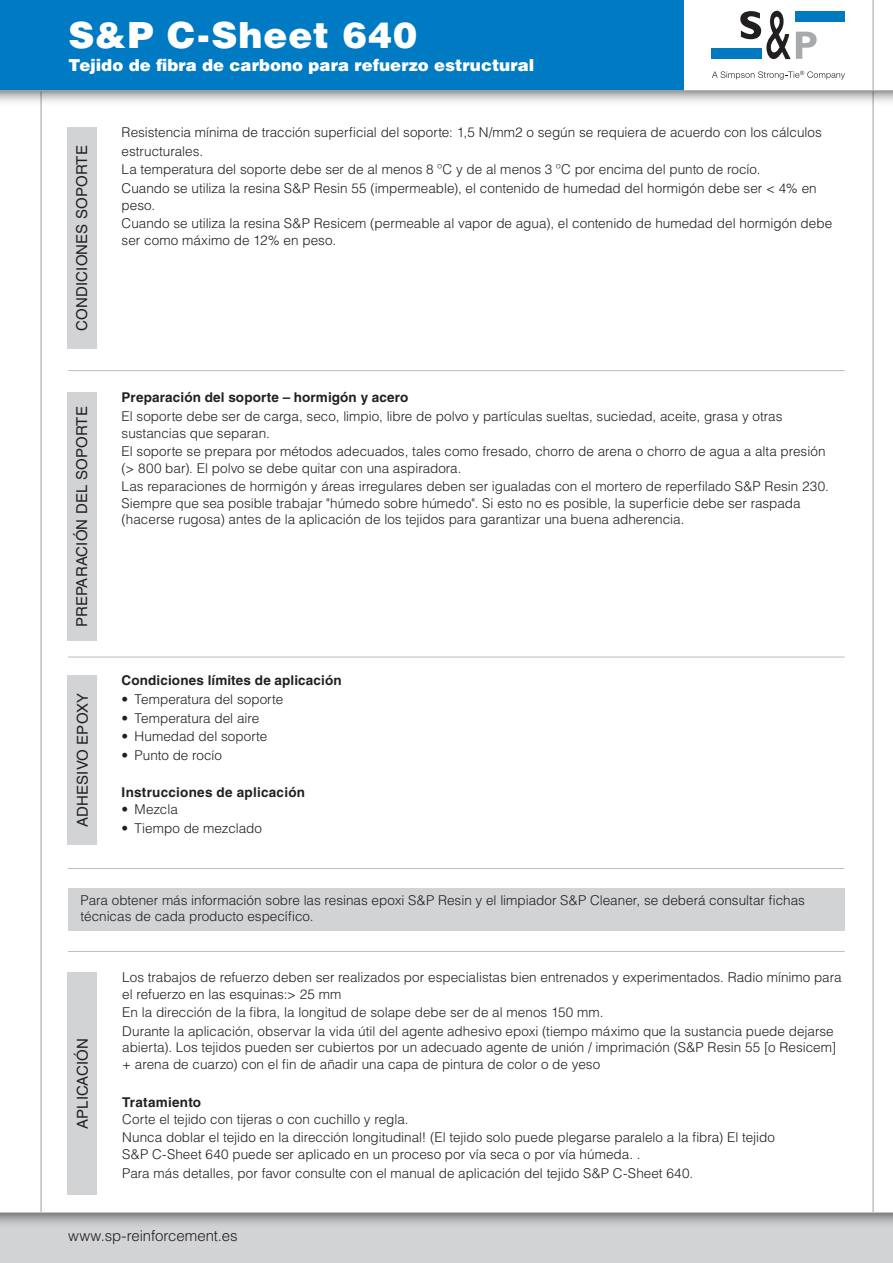
<style>
.page{position:relative;width:893px;height:1263px;background:#fff}
.page>*{position:absolute;margin:0;border:0;box-sizing:border-box;transform-origin:0 0}
.t1{font:900 36px "Helvetica LT Std";letter-spacing:.03em;color:#fff}
.t2{font:900 16.5px "Helvetica LT Std";color:#fff}
.t3{font:15px "Helvetica LT Std";letter-spacing:.01em;color:#231f20}
.t4{font:300 15px "Helvetica LT Std";letter-spacing:-.005em;color:#231f20}
.t5{font:300 13.5px/18.6px "Helvetica LT Std";color:#231f20}
.t6{font:700 13.5px "Helvetica LT Std";letter-spacing:.01em;color:#231f20}
</style>
<div class="page">
<hr style="left:873px;top:0;width:1px;height:1263px;background:#bcbec0">
<hr style="left:41px;top:92px;width:1px;height:1171px;background:#bcbec0">
<div style="left:0;top:0;width:683px;height:91px;background:#007ac2"></div>
<div style="left:711px;top:48px;width:50px;height:11px;background:#0079c1"></div>
<div style="left:796px;top:11px;width:49px;height:11px;background:#0079c1"></div>
<svg style="left:740px;top:11px;width:77px;height:48px"></svg>
<svg style="left:712px;top:71px;width:133px;height:9px"></svg>
<svg style="left:0;top:91px;width:893px;height:15px"></svg>
<hr style="left:0;top:90px;width:893px;height:1px;background:#bcbec0">
<div style="left:0;top:1212px;width:893px;height:51px;background:#d1d3d4"></div>
<svg style="left:0;top:1213px;width:893px;height:11px"></svg>
<hr style="left:0;top:1212px;width:893px;height:1px;background:#bcbec0">
<div style="left:67px;top:127px;width:30px;height:222px;background:#d1d3d4"></div>
<div style="left:67px;top:393px;width:30px;height:248px;background:#d1d3d4"></div>
<div style="left:68px;top:972px;width:29px;height:223px;background:#d1d3d4"></div>
<hr style="left:68px;top:370px;width:777px;height:1px;background:#bcbec0">
<hr style="left:68px;top:657px;width:777px;height:1px;background:#bcbec0">
<hr style="left:68px;top:951px;width:777px;height:1px;background:#bcbec0">
<div style="left:68px;top:676px;width:29px;height:169px;background:#d1d3d4"></div>
<hr style="left:68px;top:868px;width:776px;height:1px;background:#bcbec0">
<div style="left:68px;top:888px;width:777px;height:43px;background:#d1d3d4"></div>
<h1 class="t1" style="left:68px;top:12px;width:350px">S&amp;P C-Sheet 640</h1>
<p class="t2" style="left:68px;top:54px;width:467px">Tejido de fibra de carbono para refuerzo estructural</p>
<p class="t3" style="left:73px;top:331px;width:187px;rotate:-90deg">CONDICIONES SOPORTE</p>
<p class="t3" style="left:73px;top:627px;width:222px;rotate:-90deg">PREPARACIÓN DEL SOPORTE</p>
<p class="t3" style="left:74px;top:827px;width:135px;rotate:-90deg">ADHESIVO EPOXY</p>
<p class="t5" style="left:122px;top:123px;width:702px">Resistencia mínima de tracción superficial del soporte: 1,5 N/mm2 o según se requiera de acuerdo con los cálculos estructurales.<br>La temperatura del soporte debe ser de al menos 8 ºC y de al menos 3 ºC por encima del punto de rocío.<br>Cuando se utiliza la resina S&amp;P Resin 55 (impermeable), el contenido de humedad del hormigón debe ser &lt; 4% en</p>
<p class="t5" style="left:122px;top:195px;width:712px">peso.<br>Cuando se utiliza la resina S&amp;P Resicem (permeable al vapor de agua), el contenido de humedad del hormigón debe</p>
<p class="t5" style="left:122px;top:230px;width:216px">ser como máximo de 12% en peso.</p>
<p class="t6" style="left:122px;top:389px;width:288px">Preparación del soporte – hormigón y acero</p>
<p class="t5" style="left:122px;top:408px;width:662px;line-height:16.5px">El soporte debe ser de carga, seco, limpio, libre de polvo y partículas sueltas, suciedad, aceite, grasa y otras sustancias que separan.</p>
<p class="t5" style="left:122px;top:443px;width:705px;line-height:16.5px">El soporte se prepara por métodos adecuados, tales como fresado, chorro de arena o chorro de agua a alta presión (&gt; 800 bar). El polvo se debe quitar con una aspiradora.</p>
<p class="t5" style="left:122px;top:478px;width:709px;line-height:16.5px">Las reparaciones de hormigón y áreas irregulares deben ser igualadas con el mortero de reperfilado S&amp;P Resin 230.<br>Siempre que sea posible trabajar "húmedo sobre húmedo". Si esto no es posible, la superficie debe ser raspada (hacerse rugosa) antes de la aplicación de los tejidos para garantizar una buena adherencia.</p>
<p class="t6" style="left:122px;top:672px;width:222px">Condiciones límites de aplicación</p>
<p class="t5" style="left:122px;top:690px;width:163px">• Temperatura del soporte</p>
<p class="t5" style="left:122px;top:708px;width:139px">• Temperatura del aire</p>
<p class="t5" style="left:122px;top:727px;width:147px">• Humedad del soporte</p>
<p class="t5" style="left:122px;top:746px;width:102px">• Punto de rocío</p>
<p class="t6" style="left:122px;top:784px;width:185px">Instrucciones de aplicación</p>
<p class="t5" style="left:122px;top:800px;width:58px">• Mezcla</p>
<p class="t5" style="left:122px;top:818px;width:142px">• Tiempo de mezclado</p>
<p class="t5" style="left:81px;top:892px;width:726px;line-height:16.2px">Para obtener más información sobre las resinas epoxi S&amp;P Resin y el limpiador S&amp;P Cleaner, se deberá consultar fichas técnicas de cada producto específico.</p>
<p class="t3" style="left:74px;top:1129px;width:93px;rotate:-90deg">APLICACIÓN</p>
<p class="t5" style="left:122px;top:969px;width:721px;line-height:16.5px">Los trabajos de refuerzo deben ser realizados por especialistas bien entrenados y experimentados. Radio mínimo para el refuerzo en las esquinas:&gt; 25 mm</p>
<p class="t5" style="left:122px;top:1003px;width:713px">En la dirección de la fibra, la longitud de solape debe ser de al menos 150 mm.<br>Durante la aplicación, observar la vida útil del agente adhesivo epoxi (tiempo máximo que la sustancia puede dejarse</p>
<p class="t5" style="left:122px;top:1039px;width:715px;line-height:16.5px">abierta). Los tejidos pueden ser cubiertos por un adecuado agente de unión / imprimación (S&amp;P Resin 55 [o Resicem] + arena de cuarzo) con el fin de añadir una capa de pintura de color o de yeso</p>
<p class="t6" style="left:122px;top:1094px;width:80px">Tratamiento</p>
<p class="t5" style="left:122px;top:1109px;width:654px">Corte el tejido con tijeras o con cuchillo y regla.<br>Nunca doblar el tejido en la dirección longitudinal! (El tejido solo puede plegarse paralelo a la fibra) El tejido</p>
<p class="t5" style="left:122px;top:1145px;width:573px">S&amp;P C-Sheet 640 puede ser aplicado en un proceso por vía seca o por vía húmeda. .<br>Para más detalles, por favor consulte con el manual de aplicación del tejido S&amp;P C-Sheet 640.</p>
<p class="t4" style="left:68px;top:1227px;width:171px">www.sp-reinforcement.es</p>
</div>
